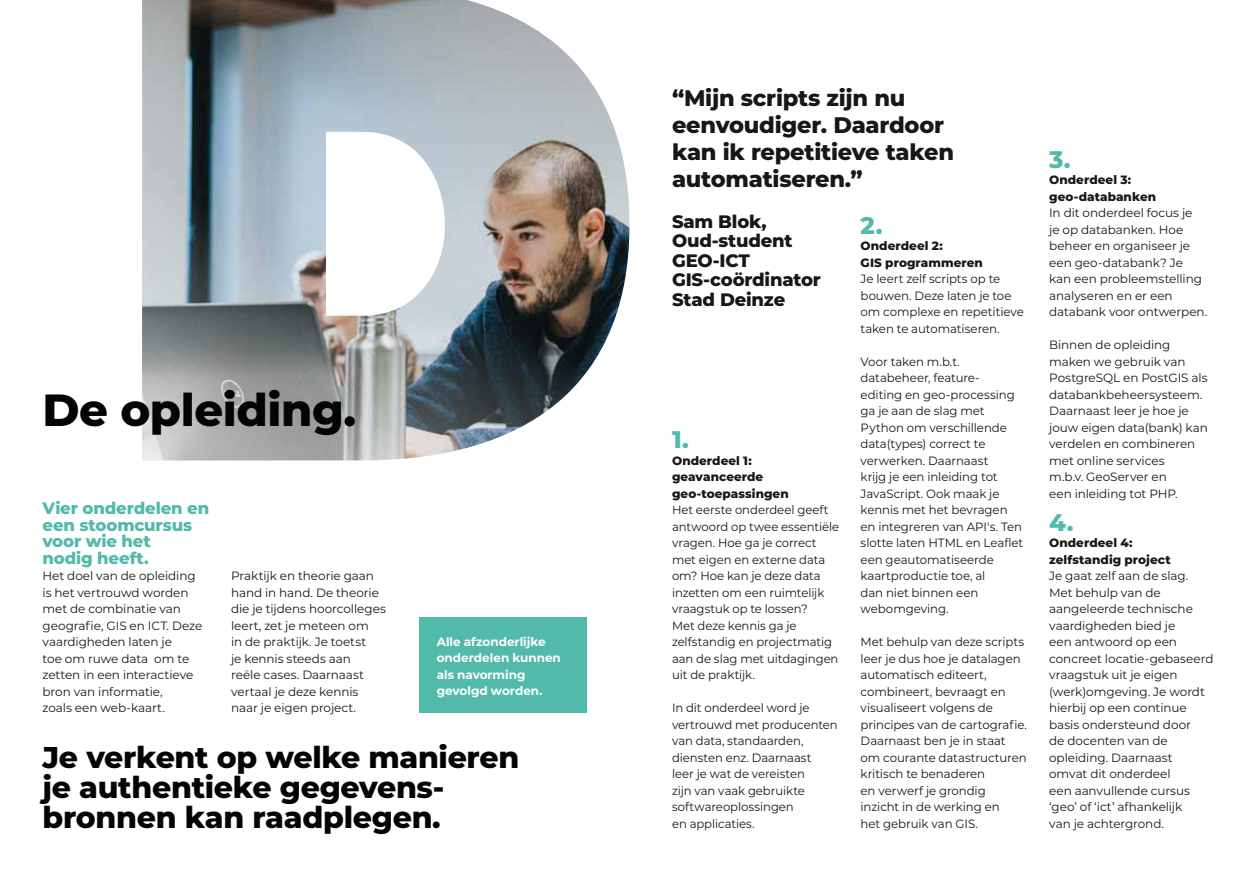
<style>
.page{position:relative;width:1259px;height:893px;background:#fff}
.page>*{position:absolute;margin:0;border:0;box-sizing:border-box;transform-origin:0 0}
.t1{font:800 45px "Montserrat";letter-spacing:-.01em;color:#030504}
.t2{font:800 30px/30px "Montserrat";letter-spacing:-.01em;color:#030504}
.t3{font:800 24px "Montserrat";color:#52baab}
.t4{font:800 22.5px/27px "Montserrat";letter-spacing:-.01em;color:#181716}
.t5{font:800 18px/19.5px "Montserrat";letter-spacing:-.01em;color:#181716}
.t6{font:800 16.5px/16.5px "Montserrat";letter-spacing:-.005em;color:#52baab}
.t7{font:12px/16.5px "Montserrat";letter-spacing:-.005em;color:#181716}
.t8{font:800 12px/16.5px "Montserrat";letter-spacing:.005em;color:#181716}
.t9{font:700 12px/16.5px "Montserrat";color:#fff}
</style>
<div class="page">
<img style="left:142px;top:0;width:487px;height:460px">
<div style="left:420px;top:617px;width:167px;height:95px;background:#52baab"></div>
<h1 class="t1" style="left:43px;top:377px;width:315px">De opleiding.</h1>
<h3 class="t6" style="left:43px;top:499px;width:168px">Vier onderdelen en een stoomcursus voor wie het<br>nodig heeft.</h3>
<p class="t7" style="left:43px;top:567px;width:161px">Het doel van de opleiding is het vertrouwd worden met de combinatie van geografie, GIS en ICT. Deze vaardigheden laten je<br>toe om ruwe data om te zetten in een interactieve bron van informatie,<br>zoals een web-kaart.</p>
<p class="t7" style="left:231px;top:567px;width:156px">Praktijk en theorie gaan hand in hand. De theorie die je tijdens hoorcolleges leert, zet je meteen om<br>in de praktijk. Je toetst<br>je kennis steeds aan<br>reële cases. Daarnaast vertaal je deze kennis naar je eigen project.</p>
<p class="t9" style="left:437px;top:632px;width:126px">Alle afzonderlijke onderdelen kunnen als navorming gevolgd worden.</p>
<h2 class="t2" style="left:43px;top:740px;width:478px">Je verkent op welke manieren je authentieke gegevens&shy;bronnen kan raadplegen.</h2>
<h3 class="t4" style="left:672px;top:83px;width:283px">“Mijn scripts zijn nu eenvoudiger. Daardoor kan ik repetitieve taken automatiseren.”</h3>
<h3 class="t5" style="left:672px;top:210px;width:150px">Sam Blok,<br>Oud-student<br>GEO-ICT<br>GIS-coördinator<br>Stad Deinze</h3>
<h3 class="t3" style="left:860px;top:207px;width:23px">2.</h3>
<p class="t8" style="left:860px;top:237px;width:124px">Onderdeel 2:<br>GIS programmeren</p>
<p class="t7" style="left:860px;top:270px;width:165px">Je leert zelf scripts op te bouwen. Deze laten je toe om complexe en repetitieve taken te automatiseren.</p>
<p class="t7" style="left:860px;top:353px;width:164px">Voor taken m.b.t. databeheer, feature&shy;editing en geo-processing ga je aan de slag met<br>Python om verschillende data(types) correct te verwerken. Daarnaast<br>krijg je een inleiding tot<br>JavaScript. Ook maak je kennis met het bevragen en integreren van API's. Ten slotte laten HTML en Leaflet een geautomatiseerde kaartproductie toe, al<br>dan niet binnen een webomgeving.</p>
<p class="t7" style="left:860px;top:633px;width:168px">Met behulp van deze scripts leer je dus hoe je datalagen automatisch editeert, combineert, bevraagt en visualiseert volgens de principes van de cartografie.<br>Daarnaast ben je in staat om courante datastructuren kritisch te benaderen<br>en verwerf je grondig inzicht in de werking en<br>het gebruik van GIS.</p>
<h3 class="t3" style="left:672px;top:422px;width:18px">1.</h3>
<p class="t8" style="left:672px;top:451px;width:118px">Onderdeel 1: geavanceerde geo-toepassingen</p>
<p class="t7" style="left:672px;top:501px;width:169px">Het eerste onderdeel geeft antwoord op twee essentiële vragen. Hoe ga je correct met eigen en externe data om? Hoe kan je deze data inzetten om een ruimtelijk vraagstuk op te lossen?<br>Met deze kennis ga je zelfstandig en projectmatig aan de slag met uitdagingen uit de praktijk.</p>
<p class="t7" style="left:672px;top:699px;width:167px">In dit onderdeel word je vertrouwd met producenten van data, standaarden, diensten enz. Daarnaast<br>leer je wat de vereisten<br>zijn van vaak gebruikte softwareoplossingen<br>en applicaties.</p>
<h3 class="t3" style="left:1049px;top:141px;width:23px">3.</h3>
<p class="t8" style="left:1049px;top:171px;width:108px">Onderdeel 3: geo-databanken</p>
<p class="t7" style="left:1049px;top:204px;width:160px">In dit onderdeel focus je<br>je op databanken. Hoe beheer en organiseer je een geo-databank? Je kan een probleemstelling analyseren en er een databank voor ontwerpen.</p>
<p class="t7" style="left:1049px;top:336px;width:160px">Binnen de opleiding maken we gebruik van<br>PostgreSQL en PostGIS als databankbeheersysteem.<br>Daarnaast leer je hoe je jouw eigen data(bank) kan verdelen en combineren met online services<br>m.b.v. GeoServer en<br>een inleiding tot PHP.</p>
<h3 class="t3" style="left:1049px;top:504px;width:26px">4.</h3>
<p class="t8" style="left:1049px;top:534px;width:123px">Onderdeel 4: zelfstandig project</p>
<p class="t7" style="left:1049px;top:567px;width:166px">Je gaat zelf aan de slag.<br>Met behulp van de aangeleerde technische vaardigheden bied je<br>een antwoord op een concreet locatie-gebaseerd vraagstuk uit je eigen (werk)omgeving. Je wordt hierbij op een continue basis ondersteund door<br>de docenten van de opleiding. Daarnaast omvat dit onderdeel<br>een aanvullende cursus ‘geo’ of ‘ict’ afhankelijk<br>van je achtergrond.</p>
</div>
